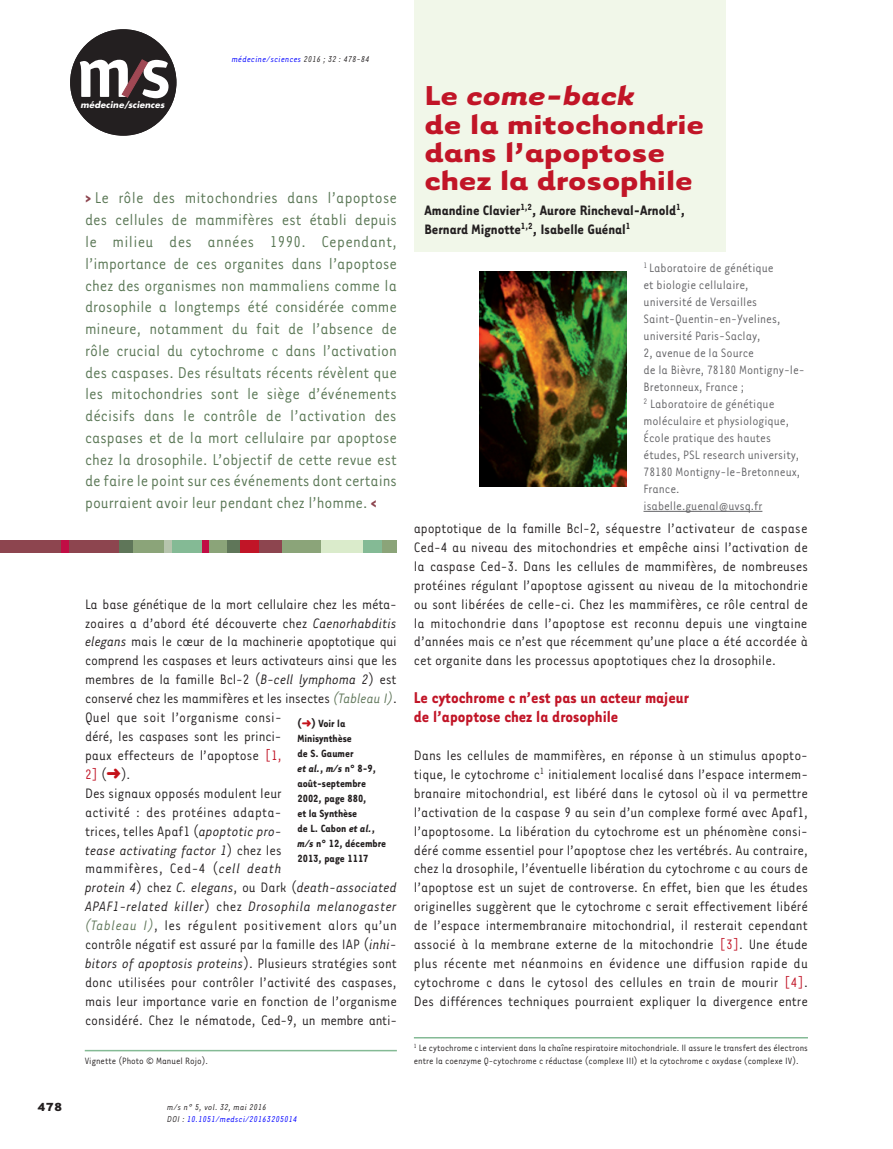
<style>
.page{position:relative;width:893px;height:1149px;background:#fff}
.page>*{position:absolute;margin:0;border:0;box-sizing:border-box;transform-origin:0 0}
.t1{font:700 31.5px/28.2px "Tarzana Wide";color:#c11527}
.t2{font:18px/21.8px "Tarzana Narrow";color:#5a7755;text-align:justify}
.t3{font:700 18px/18.9px "Tarzana Narrow";color:#c11527}
.t4{font:15.75px/18.9px "Tarzana Narrow";color:#231f20;text-align:justify}
.t5{font:700 15.75px/18.9px "Tarzana Narrow";color:#231f20}
.t6{font:13.95px/17px "Tarzana Narrow";color:#636366}
.t7{font:700 13.5px "Tarzana Wide";color:#231f20}
.t8{font:700 12px/15px "Tarzana Narrow";color:#231f20}
.t9{font:10.5px/12.6px "Tarzana Narrow";color:#231f20}
.t10{font:italic 9.75px/11.7px "Tarzana Narrow";letter-spacing:.025em;color:#00f}
.t11{font:italic 700 8.55px "Futura";letter-spacing:.01em;color:#fff}
.s1{color:#231f20}
.s2{font-weight:700;color:#8d454f}
.s3{font-style:italic}
.s4{font-style:italic;color:#5f7659}
.s5{color:#c11527}
.s6{color:#c4121a}
</style>
<div class="page">
<div style="left:70px;top:29px;width:106px;height:107px;background:#231f20;border-radius:50%"></div>
<svg style="left:80px;top:60px;width:89px;height:38px"></svg>
<div style="left:414px;top:0;width:312px;height:252px;background:#f1f7e9"></div>
<div style="left:0;top:540px;width:120px;height:12px;background:#8d454f"></div>
<div style="left:119px;top:540px;width:18px;height:12px;background:#5f7659"></div>
<div style="left:226px;top:540px;width:14px;height:12px;background:#5f7659"></div>
<div style="left:133px;top:540px;width:31px;height:12px;background:#8ba479"></div>
<div style="left:169px;top:540px;width:34px;height:12px;background:#84ba95"></div>
<div style="left:362px;top:540px;width:21px;height:12px;background:#84ba95"></div>
<div style="left:207px;top:540px;width:20px;height:12px;background:#8ba479"></div>
<div style="left:382px;top:540px;width:15px;height:12px;background:#8ba479"></div>
<div style="left:281px;top:540px;width:40px;height:12px;background:#8ba479"></div>
<div style="left:321px;top:540px;width:41px;height:12px;background:#daebcb"></div>
<div style="left:164px;top:540px;width:8px;height:12px;background:#b6c4ad"></div>
<div style="left:61px;top:540px;width:7px;height:12px;background:#c10d45"></div>
<div style="left:203px;top:540px;width:6px;height:12px;background:#c10d45"></div>
<div style="left:240px;top:540px;width:28px;height:12px;background:#c11527"></div>
<div style="left:260px;top:540px;width:22px;height:12px;background:#8d454f"></div>
<hr style="left:414px;top:1036px;width:394px;height:2px;background:#84ba95">
<hr style="left:643px;top:511px;width:119px;height:1px;background:#636366">
<img style="left:479px;top:271px;width:147px;height:216px">
<hr style="left:85px;top:1049px;width:312px;height:1px;background:#84ba95">
<p class="t11" style="left:81px;top:99px;width:85px">médecine/sciences</p>
<p class="t10" style="left:232px;top:53px;width:139px">médecine/sciences <span class="s1">2016 ; 32 : 478-84</span></p>
<p class="t2" style="left:85px;top:186px;width:314px"><span class="s2">&gt;</span> Le rôle des mitochondries dans l’apoptose des cellules de mammifères est établi depuis le milieu des années 1990. Cependant, l’importance de ces organites dans l’apoptose chez des organismes non mammaliens comme la drosophile a longtemps été considérée comme mineure, notamment du fait de l’absence de rôle crucial du cytochrome c dans l’activation des caspases. Des résultats récents révèlent que les mitochondries sont le siège d’événements décisifs dans le contrôle de l’activation des caspases et de la mort cellulaire par apoptose chez la drosophile. L’objectif de cette revue est de faire le point sur ces événements dont certains pourraient avoir leur pendant chez l’homme. <span class="s2">&lt;</span></p>
<p class="t4" style="left:85px;top:593px;width:313px;text-align:left">La base génétique de la mort cellulaire chez les méta&shy;zoaires a d’abord été découverte chez <span class="s3">Caenorhabditis elegans</span> mais le cœur de la machinerie apoptotique qui comprend les caspases et leurs activateurs ainsi que les membres de la famille Bcl-2 (<span class="s3">B-cell lymphoma 2</span>) est conservé chez les mammifères et les insectes <span class="s4">(Tableau I)</span>.<br>Quel que soit l’organisme consi-<br>déré, les caspases sont les princi-<br>paux effecteurs de l’apoptose <span class="s5">[1,<br>2]</span> (<span class="s6">➜</span>).<br>Des signaux opposés modulent leur<br>activité : des protéines adapta-<br>trices, telles Apaf1 (<span class="s3">apoptotic pro-<br>tease activating factor 1</span>) chez les<br>mammifères, Ced-4 (<span class="s3">cell death<br>protein 4</span>) chez <span class="s3">C. elegans</span>, ou Dark (<span class="s3">death-associated APAF1-related killer</span>) chez <span class="s3">Drosophila melanogaster </span><span class="s4">(Tableau I)</span>, les régulent positivement alors qu’un contrôle négatif est assuré par la famille des IAP (<span class="s3">inhi&shy;bitors of apoptosis proteins</span>). Plusieurs stratégies sont donc utilisées pour contrôler l’activité des caspases, mais leur importance varie en fonction de l’organisme considéré. Chez le nématode, Ced-9, un membre anti-</p>
<p class="t8" style="left:297px;top:714px;width:90px">(<span class="s6">➜</span>) Voir la<br>Minisynthèse<br>de S. Gaumer<br><span class="s3">et al.</span>, <span class="s3">m/s</span> n° 8-9, août-septembre<br>2002, page 880,<br>et la Synthèse<br>de L. Cabon <span class="s3">et al.</span>, <span class="s3">m/s</span> n° 12, décembre<br>2013, page 1117</p>
<p class="t9" style="left:85px;top:1053px;width:125px">Vignette (Photo © Manuel Rojo).</p>
<p class="t7" style="left:38px;top:1097px;width:26px">478</p>
<p class="t10" style="left:167px;top:1100px;width:131px"><span class="s1">m/s n° 5, vol. 32, mai 2016<br>DOI :</span> 10.1051/medsci/20163205014</p>
<h1 class="t1" style="left:424px;top:80px;width:281px">Le <span class="s3">come-back<br></span>de la mitochondrie dans l’apoptose chez la drosophile</h1>
<p class="t5" style="left:424px;top:200px;width:262px">Amandine Clavier<sup>1,2</sup>, Aurore Rincheval-Arnold<sup>1</sup>,<br>Bernard Mignotte<sup>1,2</sup>, Isabelle Guénal<sup>1</sup></p>
<p class="t6" style="left:643px;top:259px;width:163px"><sup>1</sup> Laboratoire de génétique<br>et biologie cellulaire,<br>université de Versailles<br>Saint-Quentin-en-Yvelines, université Paris-Saclay,<br>2, avenue de la Source<br>de la Bièvre, 78180 Montigny-le-<br>Bretonneux, France ;<br><sup>2</sup> Laboratoire de génétique moléculaire et physiologique,<br>École pratique des hautes études, PSL research university,<br>78180 Montigny-le-Bretonneux,<br>France.<br>isabelle.guenal@uvsq.fr</p>
<p class="t4" style="left:414px;top:518px;width:396px">apoptotique de la famille Bcl-2, séquestre l’activateur de caspase Ced-4 au niveau des mitochondries et empêche ainsi l’activation de la caspase Ced-3. Dans les cellules de mammifères, de nombreuses protéines régulant l’apoptose agissent au niveau de la mitochondrie ou sont libérées de celle-ci. Chez les mammifères, ce rôle central de la mitochondrie dans l’apoptose est reconnu depuis une vingtaine d’années mais ce n’est que récemment qu’une place a été accordée à cet organite dans les processus apoptotiques chez la drosophile.</p>
<p class="t3" style="left:414px;top:687px;width:276px">Le cytochrome c n’est pas un acteur majeur de l’apoptose chez la drosophile</p>
<p class="t4" style="left:414px;top:744px;width:396px">Dans les cellules de mammifères, en réponse à un stimulus apopto&shy;tique, le cytochrome c<sup>1</sup> initialement localisé dans l’espace intermem&shy;branaire mitochondrial, est libéré dans le cytosol où il va permettre l’activation de la caspase 9 au sein d’un complexe formé avec Apaf1, l’apoptosome. La libération du cytochrome est un phénomène consi&shy;déré comme essentiel pour l’apoptose chez les vertébrés. Au contraire, chez la drosophile, l’éventuelle libération du cytochrome c au cours de l’apoptose est un sujet de controverse. En effet, bien que les études originelles suggèrent que le cytochrome c serait effectivement libéré de l’espace intermembranaire mitochondrial, il resterait cependant associé à la membrane externe de la mitochondrie <span class="s5">[3]</span>. Une étude plus récente met néanmoins en évidence une diffusion rapide du cytochrome c dans le cytosol des cellules en train de mourir <span class="s5">[4]</span>.<br>Des différences techniques pourraient expliquer la divergence entre</p>
<p class="t9" style="left:414px;top:1040px;width:395px"><sup>1</sup> Le cytochrome c intervient dans la chaîne respiratoire mitochondriale. Il assure le transfert des électrons entre la coenzyme Q-cytochrome c réductase (complexe III) et la cytochrome c oxydase (complexe IV).</p>
</div>
